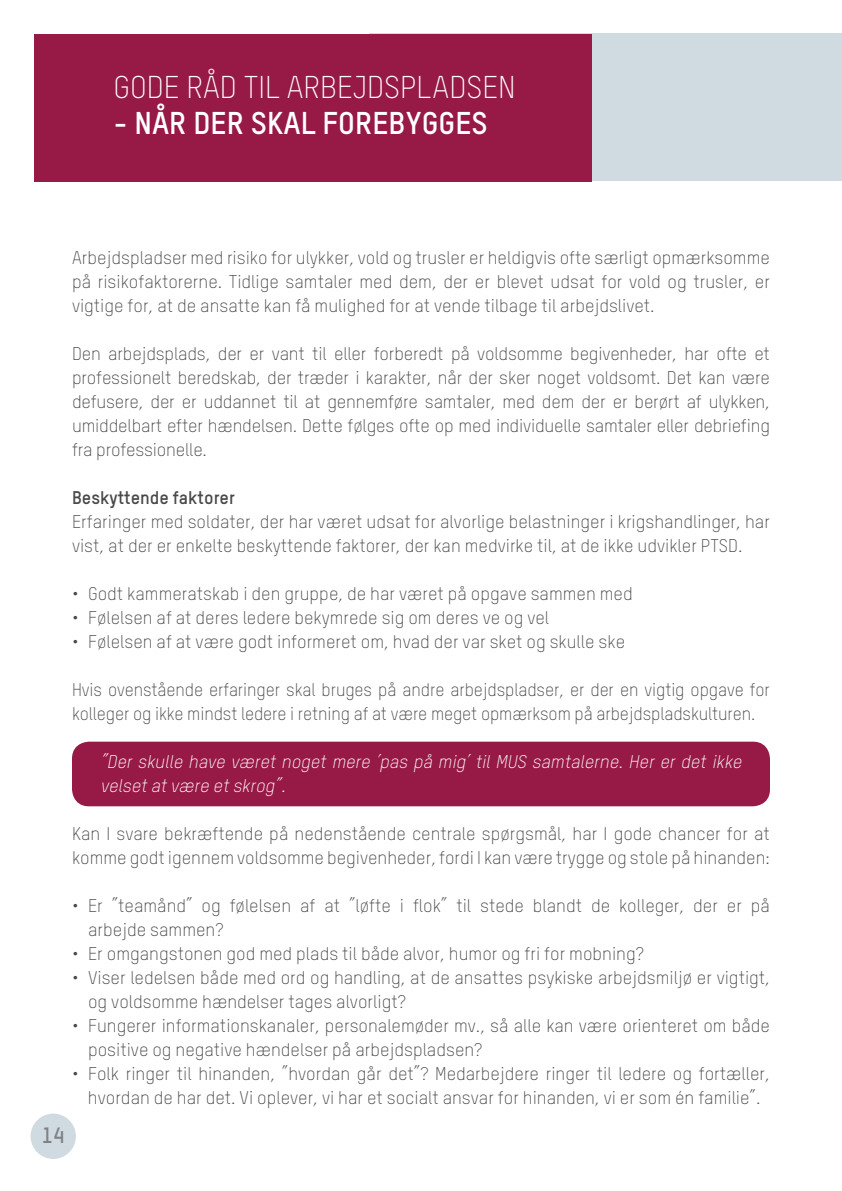
<style>
.page{position:relative;width:842px;height:1191px;background:#fff}
.page>*{position:absolute;margin:0;border:0;box-sizing:border-box;transform-origin:0 0}
.t1{font:300 31px "TSTAR";color:#fff}
.t2{font:700 31px "TSTAR";color:#fff}
.t3{font:700 21.8px "TSTAR";color:#808285}
.t4{font:300 18px/24px "TSTAR";color:#48484a}
.t5{font:300 18px/24px "TSTAR";color:#48484a;scale:.96 1}
.t6{font:italic 300 18px/24px "TSTAR";color:#fff}
.t7{font:700 18px "TSTAR";color:#48484a}
</style>
<div class="page">
<div style="left:369px;top:34px;width:473px;height:147px;background:#d0dbe1"></div>
<div style="left:72px;top:741px;width:698px;height:65px;background:#971a46;border-radius:17px"></div>
<div style="left:34px;top:34px;width:557px;height:147px;background:#971a46"></div>
<div style="left:31px;top:1113px;width:45px;height:46px;background:#d0dbe1;border-radius:50%"></div>
<h1 class="t1" style="left:113px;top:68px;width:48px">Goder</h1>
<h1 class="t1" style="left:203px;top:68px;width:30px">ådtilar</h1>
<h1 class="t1" style="left:320px;top:68px;width:34px">bejdspladse</h1>
<h1 class="t1" style="left:498px;top:68px;width:19px">n</h1>
<h1 class="t2" style="left:113px;top:103px;width:376px">- NÅR DER SKAL FOREBYGGES</h1>
<p class="t3" style="left:42px;top:1121px;width:24px">14</p>
<p class="t4" style="left:72px;top:246px;width:699px;text-align:justify">Arbejdspladser med risiko for ulykker, vold og trusler er heldigvis ofte særligt opmærksomme på risikofaktorerne. Tidlige samtaler med dem, der er blevet udsat for vold og trusler, er vigtige for, at de ansatte kan få mulighed for at vende tilbage til arbejdslivet.</p>
<p class="t4" style="left:72px;top:342px;width:699px;text-align:justify">Den arbejdsplads, der er vant til eller forberedt på voldsomme begivenheder, har ofte et professionelt beredskab, der træder i karakter, når der sker noget voldsomt. Det kan være defusere, der er uddannet til at gennemføre samtaler, med dem der er berørt af ulykken, umiddelbart efter hændelsen. Dette følges ofte op med individuelle samtaler eller debriefing fra professionelle.</p>
<p class="t7" style="left:72px;top:486px;width:164px">BESKYTTENDE FAKTORER</p>
<p class="t4" style="left:72px;top:510px;width:699px">Erfaringer med soldater, der har været udsat for alvorlige belastninger i krigshandlinger, har vist, at der er enkelte beskyttende faktorer, der kan medvirke til, at de ikke udvikler PTSD.</p>
<p class="t4" style="left:72px;top:582px;width:562px">• Godt kammeratskab i den gruppe, de har været på opgave sammen med</p>
<p class="t4" style="left:72px;top:606px;width:479px">• Følelsen af at deres ledere bekymrede sig om deres ve og vel</p>
<p class="t4" style="left:72px;top:630px;width:555px">• Følelsen af at være godt informeret om, hvad der var sket og skulle ske</p>
<p class="t5" style="left:72px;top:678px;width:728px">Hvis ovenstående erfaringer skal bruges på andre arbejdspladser, er der en vigtig opgave for kolleger og ikke mindst ledere i retning af at være meget opmærksom på arbejdspladskulturen.</p>
<p class="t6" style="left:100px;top:750px;width:647px">”Der skulle have været noget mere ’pas på mig’ til MUS samtalerne. Her er det ikke velsetatvære etskrog”.</p>
<p class="t4" style="left:72px;top:822px;width:699px">Kan I svare bekræftende på nedenstående centrale spørgsmål, har I gode chancer for at komme godt igennem voldsomme begivenheder, fordi I kan være trygge og stole på hinanden:</p>
<p class="t4" style="left:88px;top:894px;width:683px;text-indent:-16px">• Er ”teamånd” og følelsen af at ”løfte i flok” til stede blandt de kolleger, der er på arbejde sammen?</p>
<p class="t4" style="left:72px;top:942px;width:573px">• Er omgangstonen god med plads til både alvor, humor og fri for mobning?</p>
<p class="t4" style="left:88px;top:966px;width:683px;text-indent:-16px">• Viser ledelsen både med ord og handling, at de ansattes psykiske arbejdsmiljø er vigtigt, og voldsomme hændelser tages alvorligt?</p>
<p class="t4" style="left:88px;top:1014px;width:683px;text-indent:-16px">• Fungerer informationskanaler, personalemøder mv., så alle kan være orienteret om både positive og negative hændelser på arbejdspladsen?</p>
<p class="t4" style="left:72px;top:1062px;width:699px;text-align:center">• Folk ringer til hinanden, ”hvordan går det”? Medarbejdere ringer til ledere og fortæller, hvordan de har det. Vi oplever, vi har et socialt ansvar for hinanden, vi er som én familie”.</p>
</div>
